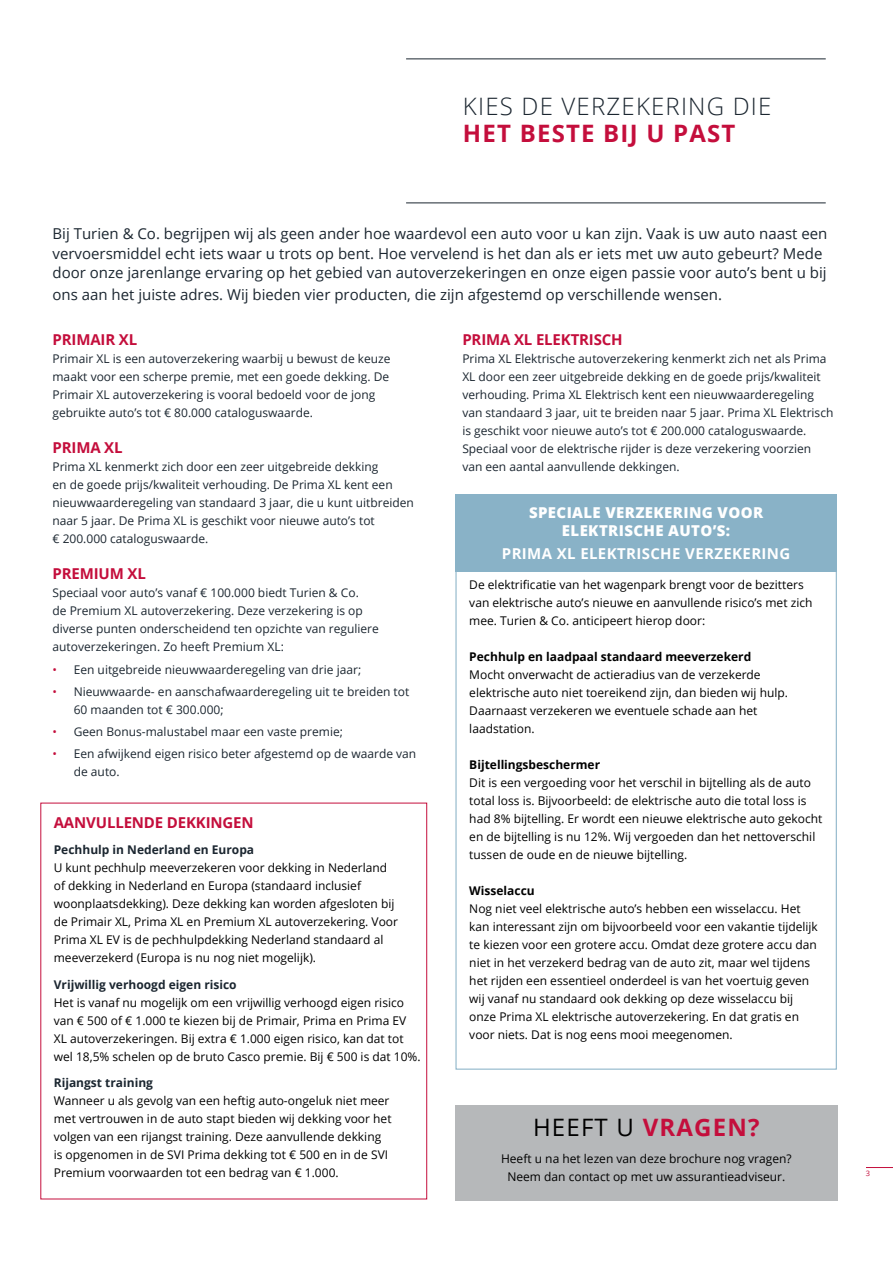
<style>
.page{position:relative;width:893px;height:1263px;background:#fff}
.page>*{position:absolute;margin:0;border:0;box-sizing:border-box;transform-origin:0 0}
.t1{font:700 24px "Open Sans";letter-spacing:.05em;color:#c40e3c}
.t2{font:300 24px "Open Sans";letter-spacing:.05em;color:#1b2630}
.t3{font:15px/19.5px "Open Sans";color:#1b2630}
.t4{font:700 15px "Open Sans";letter-spacing:-.01em;color:#c40e3c}
.t5{font:800 15px/18px "Open Sans";letter-spacing:.025em;color:#fff;text-align:center}
.t6{font:700 15px "Open Sans";letter-spacing:.025em;color:#fff}
.t7{font:12px/18px "Open Sans";color:#000}
.t8{font:12px/18px "Open Sans";color:#1b2630}
.t9{font:700 12px "Open Sans";color:#1b2630}
.t10{font:700 12px "Open Sans";color:#000}
.t11{font:7.5px "Open Sans";color:#c40e3c}
.s1{color:#c40e3c}
.s2{font-weight:400;color:#000}
</style>
<div class="page">
<div style="left:455px;top:494px;width:382px;height:77px;background:#89b2c7"></div>
<svg style="left:866px;top:1167px;width:27px;height:1px"></svg>
<hr style="left:406px;top:59px;width:420px;height:1px;background:#1b2630">
<hr style="left:406px;top:203px;width:420px;height:1px;background:#1b2630">
<div style="left:455px;top:1105px;width:383px;height:95px;background:#b6b8ba"></div>
<h1 class="t2" style="left:463px;top:90px;width:310px">KIES DE VERZEKERING DIE</h1>
<h1 class="t1" style="left:463px;top:116px;width:274px">HET BESTE BIJ U PAST</h1>
<p class="t3" style="left:52px;top:224px;width:776px">Bij Turien &amp; Co. begrijpen wij als geen ander hoe waardevol een auto voor u kan zijn. Vaak is uw auto naast een vervoersmiddel echt iets waar u trots op bent. Hoe vervelend is het dan als er iets met uw auto gebeurt? Mede door onze jarenlange ervaring op het gebied van autoverzekeringen en onze eigen passie voor auto’s bent u bij</p>
<p class="t3" style="left:52px;top:284px;width:671px">ons aan het juiste adres. Wij bieden vier producten, die zijn afgestemd op verschillende wensen.</p>
<p class="t4" style="left:52px;top:329px;width:86px">PRIMAIR XL</p>
<p class="t8" style="left:52px;top:350px;width:340px">Primair XL is een autoverzekering waarbij u bewust de keuze maakt voor een scherpe premie, met een goede dekking. De Primair XL autoverzekering is vooral bedoeld voor de jong gebruikte auto’s tot € 80.000 cataloguswaarde.</p>
<p class="t4" style="left:52px;top:437px;width:72px">PRIMA XL</p>
<p class="t8" style="left:52px;top:458px;width:363px">Prima XL kenmerkt zich door een zeer uitgebreide dekking<br>en de goede prijs/kwaliteit verhouding. De Prima XL kent een nieuwwaarderegeling van standaard 3 jaar, die u kunt uitbreiden naar 5 jaar. De Prima XL is geschikt voor nieuwe auto’s tot<br>€ 200.000 cataloguswaarde.</p>
<p class="t4" style="left:52px;top:563px;width:95px">PREMIUM XL</p>
<p class="t8" style="left:52px;top:584px;width:328px">Speciaal voor auto’s vanaf € 100.000 biedt Turien &amp; Co.<br>de Premium XL autoverzekering. Deze verzekering is op diverse punten onderscheidend ten opzichte van reguliere autoverzekeringen. Zo heeft Premium XL:</p>
<p class="t8" style="left:52px;top:660px;width:310px"><span class="s1">•</span> Een uitgebreide nieuwwaarderegeling van drie jaar;</p>
<p class="t8" style="left:74px;top:682px;width:337px;text-indent:-21px"><span class="s1">•</span> Nieuwwaarde- en aanschafwaarderegeling uit te breiden tot<br>60 maanden tot € 300.000;</p>
<p class="t8" style="left:52px;top:722px;width:292px"><span class="s1">•</span> Geen Bonus-malustabel maar een vaste premie;</p>
<p class="t8" style="left:74px;top:745px;width:344px;text-indent:-21px"><span class="s1">•</span> Een afwijkend eigen risico beter afgestemd op de waarde van de auto.</p>
<p class="t4" style="left:54px;top:811px;width:201px">AANVULLENDE DEKKINGEN</p>
<p class="t9" style="left:54px;top:841px;width:202px">Pechhulp in Nederland en Europa</p>
<p class="t7" style="left:54px;top:858px;width:346px">U kunt pechhulp meeverzekeren voor dekking in Nederland of dekking in Nederland en Europa (standaard inclusief woonplaatsdekking). Deze dekking kan worden afgesloten bij de Primair XL, Prima XL en Premium XL autoverzekering. Voor Prima XL EV is de pechhulpdekking Nederland standaard al meeverzekerd (Europa is nu nog niet mogelijk).</p>
<p class="t9" style="left:54px;top:976px;width:184px">Vrijwillig verhoogd eigen risico</p>
<p class="t7" style="left:54px;top:993px;width:368px">Het is vanaf nu mogelijk om een vrijwillig verhoogd eigen risico van € 500 of € 1.000 te kiezen bij de Primair, Prima en Prima EV XL autoverzekeringen. Bij extra € 1.000 eigen risico, kan dat tot wel 18,5% schelen op de bruto Casco premie. Bij € 500 is dat 10%.</p>
<p class="t9" style="left:54px;top:1074px;width:101px">Rijangst training</p>
<p class="t7" style="left:54px;top:1091px;width:339px">Wanneer u als gevolg van een heftig auto-ongeluk niet meer met vertrouwen in de auto stapt bieden wij dekking voor het volgen van een rijangst training. Deze aanvullende dekking is opgenomen in de SVI Prima dekking tot € 500 en in de SVI Premium voorwaarden tot een bedrag van € 1.000.</p>
<p class="t4" style="left:462px;top:329px;width:162px">PRIMA XL ELEKTRISCH</p>
<p class="t8" style="left:462px;top:350px;width:373px">Prima XL Elektrische autoverzekering kenmerkt zich net als Prima XL door een zeer uitgebreide dekking en de goede prijs/kwaliteit verhouding. Prima XL Elektrisch kent een nieuwwaarderegeling van standaard 3 jaar, uit te breiden naar 5 jaar. Prima XL Elektrisch is geschikt voor nieuwe auto’s tot € 200.000 cataloguswaarde.<br>Speciaal voor de elektrische rijder is deze verzekering voorzien van een aantal aanvullende dekkingen.</p>
<p class="t5" style="left:529px;top:503px;width:236px">SPECIALE VERZEKERING VOOR<br>ELEKTRISCHE AUTO’S:</p>
<p class="t6" style="left:502px;top:543px;width:290px">PRIMA XL ELEKTRISCHE VERZEKERING</p>
<p class="t7" style="left:469px;top:575px;width:345px">De elektrificatie van het wagenpark brengt voor de bezitters van elektrische auto’s nieuwe en aanvullende risico’s met zich mee. Turien &amp; Co. anticipeert hierop door:</p>
<p class="t10" style="left:469px;top:648px;width:283px">Pechhulp en laadpaal standaard meeverzekerd</p>
<p class="t7" style="left:469px;top:665px;width:320px">Mocht onverwacht de actieradius van de verzekerde elektrische auto niet toereikend zijn, dan bieden wij hulp.<br>Daarnaast verzekeren we eventuele schade aan het laadstation.</p>
<p class="t10" style="left:469px;top:756px;width:132px">Bijtellingsbeschermer</p>
<p class="t7" style="left:469px;top:773px;width:355px">Dit is een vergoeding voor het verschil in bijtelling als de auto total loss is. Bijvoorbeeld: de elektrische auto die total loss is had 8% bijtelling. Er wordt een nieuwe elektrische auto gekocht en de bijtelling is nu 12%. Wij vergoeden dan het nettoverschil tussen de oude en de nieuwe bijtelling.</p>
<p class="t10" style="left:469px;top:882px;width:67px">Wisselaccu</p>
<p class="t7" style="left:469px;top:899px;width:350px">Nog niet veel elektrische auto’s hebben een wisselaccu. Het kan interessant zijn om bijvoorbeeld voor een vakantie tijdelijk te kiezen voor een grotere accu. Omdat deze grotere accu dan niet in het verzekerd bedrag van de auto zit, maar wel tijdens het rijden een essentieel onderdeel is van het voertuig geven wij vanaf nu standaard ook dekking op deze wisselaccu bij onze Prima XL elektrische autoverzekering. En dat gratis en voor niets. Dat is nog eens mooi meegenomen.</p>
<h1 class="t1" style="left:533px;top:1110px;width:228px"><span class="s2">HEEFT U</span> VRAGEN?</h1>
<p class="t7" style="left:501px;top:1149px;width:292px;text-align:center">Heeft u na het lezen van deze brochure nog vragen?<br>Neem dan contact op met uw assurantieadviseur.</p>
<p class="t11" style="left:866px;top:1168px;width:6px">3</p>
</div>
